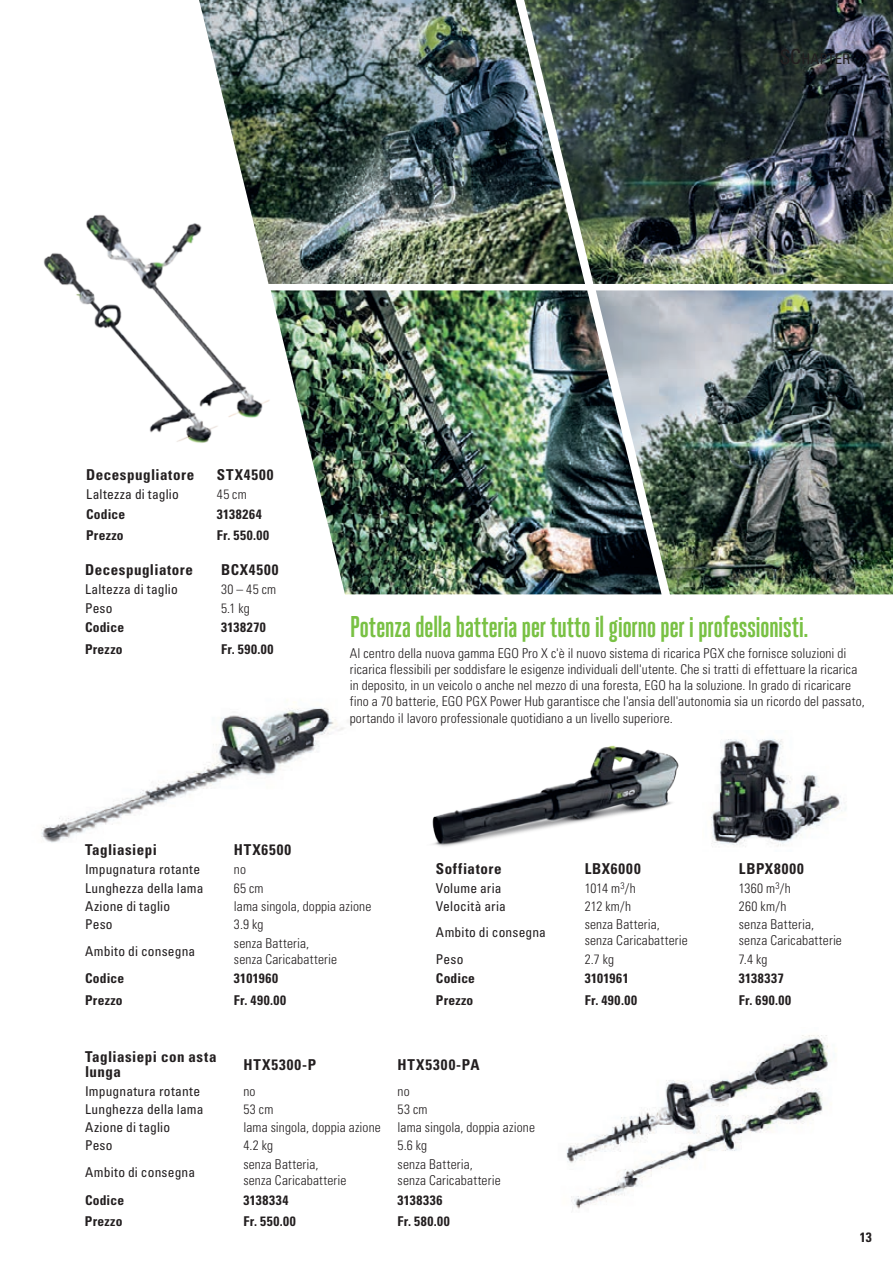
<style>
.page{position:relative;width:893px;height:1263px;background:#fff}
.page>*{position:absolute;margin:0;border:0;box-sizing:border-box;transform-origin:0 0}
.t1{font:700 30px "Heroic Condensed";letter-spacing:-.02em;color:#79c144}
.t2{font:700 condensed 15px/15px "Univers LT Std";letter-spacing:.04em;color:#231f20}
.t3{font:700 condensed 15px "Univers LT Std";letter-spacing:.065em;color:#231f20}
.t4{font:700 condensed 15px "Univers LT Std";letter-spacing:.07em;color:#231f20}
.t5{font:condensed 14.7px "Univers LT Pro";color:#231f20}
.t6{font:300 condensed 13.5px/16.2px "Univers LT Std";letter-spacing:.01em;color:#231f20}
.t7{font:condensed 13.5px "Univers LT Pro";letter-spacing:.015em;color:#231f20}
.t8{font:700 condensed 13.5px "Univers LT Std";letter-spacing:.025em;color:#231f20}
.t9{font:700 condensed 13.5px "Univers LT Std";letter-spacing:.045em;color:#231f20}
.t10{font:700 condensed 13.5px "Univers LT Std";letter-spacing:.05em;color:#231f20}
.s1{font-size:21px}
</style>
<div class="page">
<img style="left:199px;top:0;width:325px;height:284px">
<img style="left:524px;top:0;width:369px;height:284px">
<img style="left:302px;top:290px;width:294px;height:304px">
<img style="left:596px;top:290px;width:297px;height:304px">
<img style="left:566px;top:1035px;width:265px;height:174px">
<img style="left:43px;top:253px;width:167px;height:190px">
<img style="left:56px;top:191px;width:246px;height:246px">
<img style="left:41px;top:702px;width:310px;height:141px">
<img style="left:432px;top:745px;width:247px;height:102px">
<img style="left:711px;top:739px;width:135px;height:108px">
<p class="t5" style="left:780px;top:49px;width:72px"><span class="s1">$C</span>HAPTER</p>
<p class="t2" style="left:86px;top:467px;width:110px">Decespugliatore</p>
<p class="t4" style="left:217px;top:465px;width:58px">STX4500</p>
<p class="t7" style="left:86px;top:485px;width:94px">Laltezza di taglio</p>
<p class="t6" style="left:217px;top:486px;width:31px">45 cm</p>
<p class="t8" style="left:86px;top:505px;width:41px">Codice</p>
<p class="t9" style="left:217px;top:505px;width:46px">3138264</p>
<p class="t8" style="left:86px;top:527px;width:39px">Prezzo</p>
<p class="t8" style="left:217px;top:527px;width:54px">Fr. 550.00</p>
<p class="t2" style="left:85px;top:562px;width:110px">Decespugliatore</p>
<p class="t2" style="left:221px;top:562px;width:59px">BCX4500</p>
<p class="t7" style="left:85px;top:581px;width:94px">Laltezza di taglio</p>
<p class="t6" style="left:221px;top:582px;width:56px">30 – 45 cm</p>
<p class="t7" style="left:85px;top:599px;width:29px">Peso</p>
<p class="t6" style="left:221px;top:600px;width:30px">5.1 kg</p>
<p class="t8" style="left:85px;top:619px;width:41px">Codice</p>
<p class="t8" style="left:221px;top:619px;width:46px">3138270</p>
<p class="t8" style="left:85px;top:641px;width:39px">Prezzo</p>
<p class="t8" style="left:221px;top:641px;width:54px">Fr. 590.00</p>
<h1 class="t1" style="left:350px;top:610px;width:461px">Potenza della batteria per tutto il giorno per i professionisti.</h1>
<p class="t6" style="left:350px;top:645px;width:516px">Al centro della nuova gamma EGO Pro X c'è il nuovo sistema di ricarica PGX che fornisce soluzioni di ricarica flessibili per soddisfare le esigenze individuali dell'utente. Che si tratti di effettuare la ricarica in deposito, in un veicolo o anche nel mezzo di una foresta, EGO ha la soluzione. In grado di ricaricare fino a 70 batterie, EGO PGX Power Hub garantisce che l'ansia dell'autonomia sia un ricordo del passato, portando il lavoro professionale quotidiano a un livello superiore.</p>
<p class="t2" style="left:85px;top:842px;width:73px">Tagliasiepi</p>
<p class="t3" style="left:234px;top:841px;width:59px">HTX6500</p>
<p class="t7" style="left:85px;top:861px;width:117px">Impugnatura rotante</p>
<p class="t6" style="left:234px;top:862px;width:14px">no</p>
<p class="t7" style="left:85px;top:879px;width:120px">Lunghezza della lama</p>
<p class="t6" style="left:234px;top:880px;width:31px">65 cm</p>
<p class="t7" style="left:85px;top:898px;width:87px">Azione di taglio</p>
<p class="t6" style="left:234px;top:898px;width:139px">lama singola, doppia azione</p>
<p class="t7" style="left:85px;top:916px;width:29px">Peso</p>
<p class="t6" style="left:234px;top:916px;width:31px">3.9 kg</p>
<p class="t7" style="left:85px;top:942px;width:112px">Ambito di consegna</p>
<p class="t6" style="left:234px;top:935px;width:105px">senza Batteria, senza Caricabatterie</p>
<p class="t8" style="left:85px;top:970px;width:41px">Codice</p>
<p class="t8" style="left:234px;top:970px;width:46px">3101960</p>
<p class="t8" style="left:85px;top:992px;width:39px">Prezzo</p>
<p class="t8" style="left:234px;top:992px;width:54px">Fr. 490.00</p>
<p class="t2" style="left:436px;top:861px;width:67px">Soffiatore</p>
<p class="t3" style="left:585px;top:859px;width:57px">LBX6000</p>
<p class="t2" style="left:739px;top:861px;width:66px">LBPX8000</p>
<p class="t7" style="left:436px;top:879px;width:67px">Volume aria</p>
<p class="t6" style="left:585px;top:880px;width:53px">1014 m<sup>3</sup>/h</p>
<p class="t6" style="left:739px;top:880px;width:54px">1360 m<sup>3</sup>/h</p>
<p class="t7" style="left:436px;top:898px;width:72px">Velocità aria</p>
<p class="t6" style="left:585px;top:898px;width:48px">212 km/h</p>
<p class="t6" style="left:739px;top:898px;width:49px">260 km/h</p>
<p class="t7" style="left:436px;top:924px;width:112px">Ambito di consegna</p>
<p class="t6" style="left:585px;top:916px;width:105px">senza Batteria, senza Caricabatterie</p>
<p class="t6" style="left:739px;top:916px;width:105px">senza Batteria, senza Caricabatterie</p>
<p class="t7" style="left:436px;top:950px;width:29px">Peso</p>
<p class="t6" style="left:585px;top:951px;width:31px">2.7 kg</p>
<p class="t6" style="left:739px;top:951px;width:30px">7.4 kg</p>
<p class="t8" style="left:436px;top:970px;width:41px">Codice</p>
<p class="t8" style="left:585px;top:970px;width:45px">3101961</p>
<p class="t8" style="left:739px;top:970px;width:46px">3138337</p>
<p class="t8" style="left:436px;top:992px;width:39px">Prezzo</p>
<p class="t8" style="left:585px;top:992px;width:54px">Fr. 490.00</p>
<p class="t8" style="left:739px;top:992px;width:54px">Fr. 690.00</p>
<p class="t2" style="left:85px;top:1049px;width:133px">Tagliasiepi con asta lunga</p>
<p class="t4" style="left:243px;top:1055px;width:74px">HTX5300-P</p>
<p class="t3" style="left:398px;top:1055px;width:84px">HTX5300-PA</p>
<p class="t7" style="left:85px;top:1082px;width:117px">Impugnatura rotante</p>
<p class="t6" style="left:243px;top:1083px;width:14px">no</p>
<p class="t6" style="left:398px;top:1083px;width:14px">no</p>
<p class="t7" style="left:85px;top:1100px;width:120px">Lunghezza della lama</p>
<p class="t6" style="left:243px;top:1101px;width:31px">53 cm</p>
<p class="t6" style="left:398px;top:1101px;width:31px">53 cm</p>
<p class="t7" style="left:85px;top:1119px;width:87px">Azione di taglio</p>
<p class="t6" style="left:243px;top:1119px;width:293px">lama singola, doppia azione lama singola, doppia azione</p>
<p class="t7" style="left:85px;top:1137px;width:29px">Peso</p>
<p class="t6" style="left:243px;top:1137px;width:31px">4.2 kg</p>
<p class="t6" style="left:398px;top:1137px;width:31px">5.6 kg</p>
<p class="t7" style="left:85px;top:1163px;width:112px">Ambito di consegna</p>
<p class="t6" style="left:243px;top:1156px;width:105px">senza Batteria, senza Caricabatterie</p>
<p class="t6" style="left:398px;top:1156px;width:105px">senza Batteria, senza Caricabatterie</p>
<p class="t8" style="left:85px;top:1191px;width:41px">Codice</p>
<p class="t9" style="left:243px;top:1191px;width:47px">3138334</p>
<p class="t10" style="left:398px;top:1191px;width:47px">3138336</p>
<p class="t8" style="left:85px;top:1213px;width:39px">Prezzo</p>
<p class="t8" style="left:243px;top:1213px;width:54px">Fr. 550.00</p>
<p class="t8" style="left:398px;top:1213px;width:54px">Fr. 580.00</p>
<p class="t8" style="left:860px;top:1228px;width:13px">13</p>
</div>
